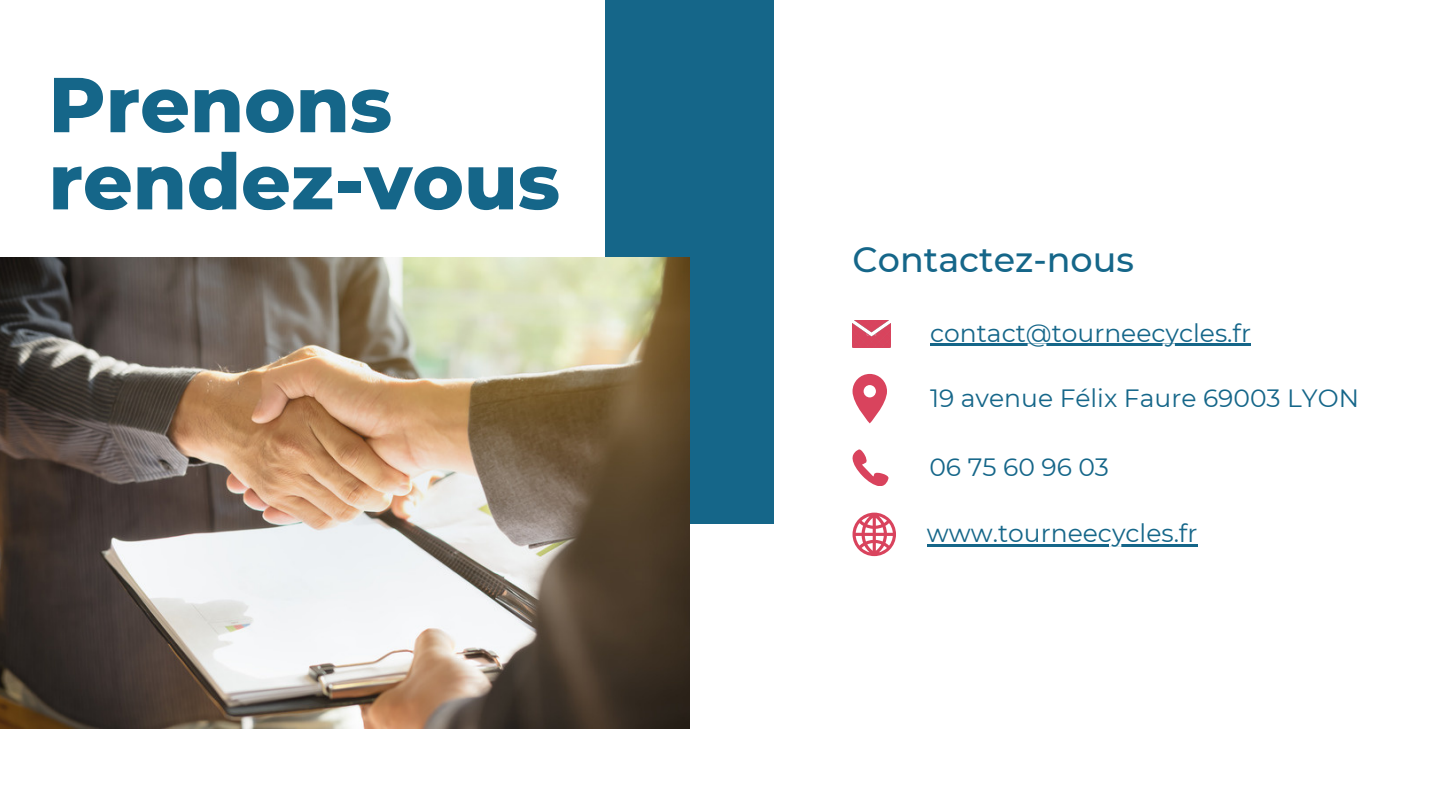
<style>
.page{position:relative;width:1440px;height:810px;background:#fff}
.page>*{position:absolute;margin:0;border:0;box-sizing:border-box;transform-origin:0 0}
.t1{font:800 77.6px/77.2px "Montserrat";color:#156689}
.t2{font:500 35px "Montserrat";color:#156689}
.t3{font:25px "Montserrat";color:#156689}
</style>
<div class="page">
<div style="left:605px;top:0;width:169px;height:524px;background:#156689"></div>
<img style="left:0;top:257px;width:689px;height:472px">
<img style="left:853px;top:321px;width:37px;height:26px">
<svg style="left:853px;top:513px;width:43px;height:43px"></svg>
<svg style="left:853px;top:450px;width:36px;height:36px"></svg>
<svg style="left:853px;top:374px;width:34px;height:49px"></svg>
<hr style="left:930px;top:344px;width:321px;height:2px;background:#156689">
<hr style="left:927px;top:544px;width:270px;height:2px;background:#156689">
<p class="t1" style="left:49px;top:66px;width:513px">Prenons rendez-vous</p>
<p class="t2" style="left:853px;top:238px;width:283px">Contactez-nous</p>
<p class="t3" style="left:930px;top:318px;width:322px">contact@tourneecycles.fr</p>
<p class="t3" style="left:930px;top:383px;width:430px">19 avenue Félix Faure 69003 LYON</p>
<p class="t3" style="left:929px;top:452px;width:181px">06 75 60 96 03</p>
<p class="t3" style="left:927px;top:518px;width:272px">www.tourneecycles.fr</p>
</div>
